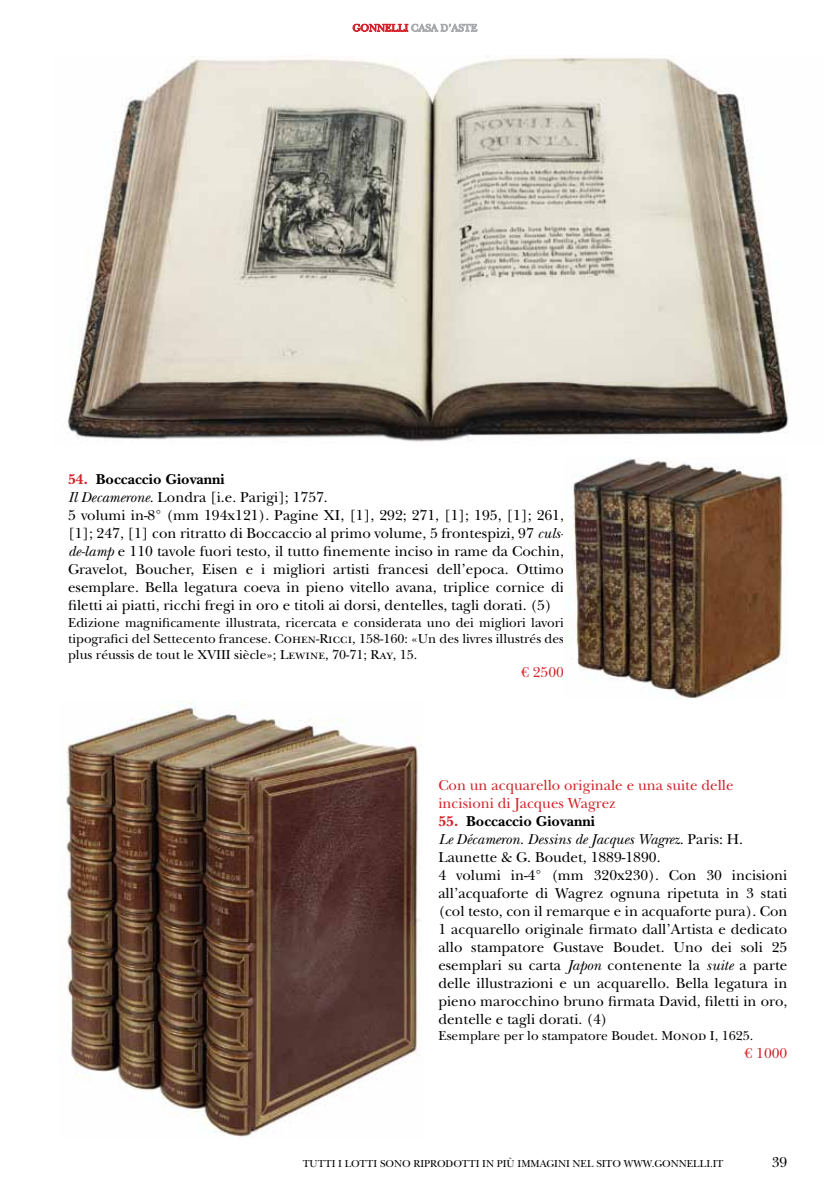
<style>
.page{position:relative;width:830px;height:1191px;background:#fff}
.page>*{position:absolute;margin:0;border:0;box-sizing:border-box;transform-origin:0 0}
.t1{font:15px/18px "New Baskerville Std";color:#000}
.t2{font:15px/18px "New Baskerville Std";color:#d2232a}
.t3{font:13.5px/16.2px "New Baskerville Std";color:#000;text-align:justify}
.t4{font:10.5px "New Baskerville Std";letter-spacing:.12em;color:#000}
.t5{font:10.5px "New Baskerville Std";color:#d2232a}
.s1{font-weight:700;color:#d2232a}
.s2{font-weight:700}
.s3{font-style:italic}
</style>
<div class="page">
<svg style="left:352px;top:23px;width:125px;height:9px"></svg>
<img style="left:67px;top:57px;width:722px;height:385px">
<img style="left:563px;top:458px;width:224px;height:241px">
<img style="left:66px;top:701px;width:354px;height:436px">
<p class="t5" style="left:352px;top:22px;width:9px">GONN</p>
<p class="t1" style="left:68px;top:470px;width:498px"><span class="s1">54.</span> <span class="s2">Boccaccio Giovanni<br></span><span class="s3">Il Decamerone.</span> Londra [i.e. Parigi]; 1757.<br>5 volumi in-8° (mm 194x121). Pagine XI, [1], 292; 271, [1]; 195, [1]; 261, [1]; 247, [1] con ritratto di Boccaccio al primo volume, 5 frontespizi, 97 <span class="s3">culs&shy;de-lamp</span> e 110 tavole fuori testo, il tutto finemente inciso in rame da Cochin, Gravelot, Boucher, Eisen e i migliori artisti francesi dell’epoca. Ottimo esemplare. Bella legatura coeva in pieno vitello avana, triplice cornice di filetti ai piatti, ricchi fregi in oro e titoli ai dorsi, dentelles, tagli dorati. (5)</p>
<p class="t3" style="left:68px;top:614px;width:497px">Edizione magnificamente illustrata, ricercata e considerata uno dei migliori lavori tipografici del Settecento francese. Cohen-Ricci, 158-160: «Un des livres illustrés des plus réussis de tout le XVIII siècle»; Lewine, 70-71; Ray, 15.</p>
<p class="t2" style="left:520px;top:663px;width:44px">€ 2500</p>
<p class="t2" style="left:438px;top:776px;width:296px">Con un acquarello originale e una suite delle incisioni di Jacques Wagrez</p>
<p class="t1" style="left:438px;top:812px;width:350px"><span class="s1">55.</span> <span class="s2">Boccaccio Giovanni<br></span><span class="s3">Le Décameron. Dessins de Jacques Wagrez.</span> Paris: H.<br>Launette &amp; G. Boudet, 1889-1890.<br>4 volumi in-4° (mm 320x230). Con 30 incisioni all’acquaforte di Wagrez ognuna ripetuta in 3 stati (col testo, con il remarque e in acquaforte pura). Con 1 acquarello originale firmato dall’Artista e dedicato allo stampatore Gustave Boudet. Uno dei soli 25 esemplari su carta <span class="s3">Japon</span> contenente la <span class="s3">suite</span> a parte delle illustrazioni e un acquarello. Bella legatura in pieno marocchino bruno firmata David, filetti in oro, dentelle e tagli dorati. (4)</p>
<p class="t3" style="left:438px;top:1027px;width:316px">Esemplare per lo stampatore Boudet. Monod I, 1625.</p>
<p class="t2" style="left:744px;top:1044px;width:44px">€ 1000</p>
<p class="t4" style="left:302px;top:1157px;width:228px">tutti i lotti sono riprodotti in più immma</p>
<p class="t4" style="left:546px;top:1157px;width:148px">gini nel sito www.gonnlell</p>
<p class="t4" style="left:706px;top:1157px;width:19px">i.it</p>
<p class="t1" style="left:771px;top:1153px;width:17px">39</p>
</div>
